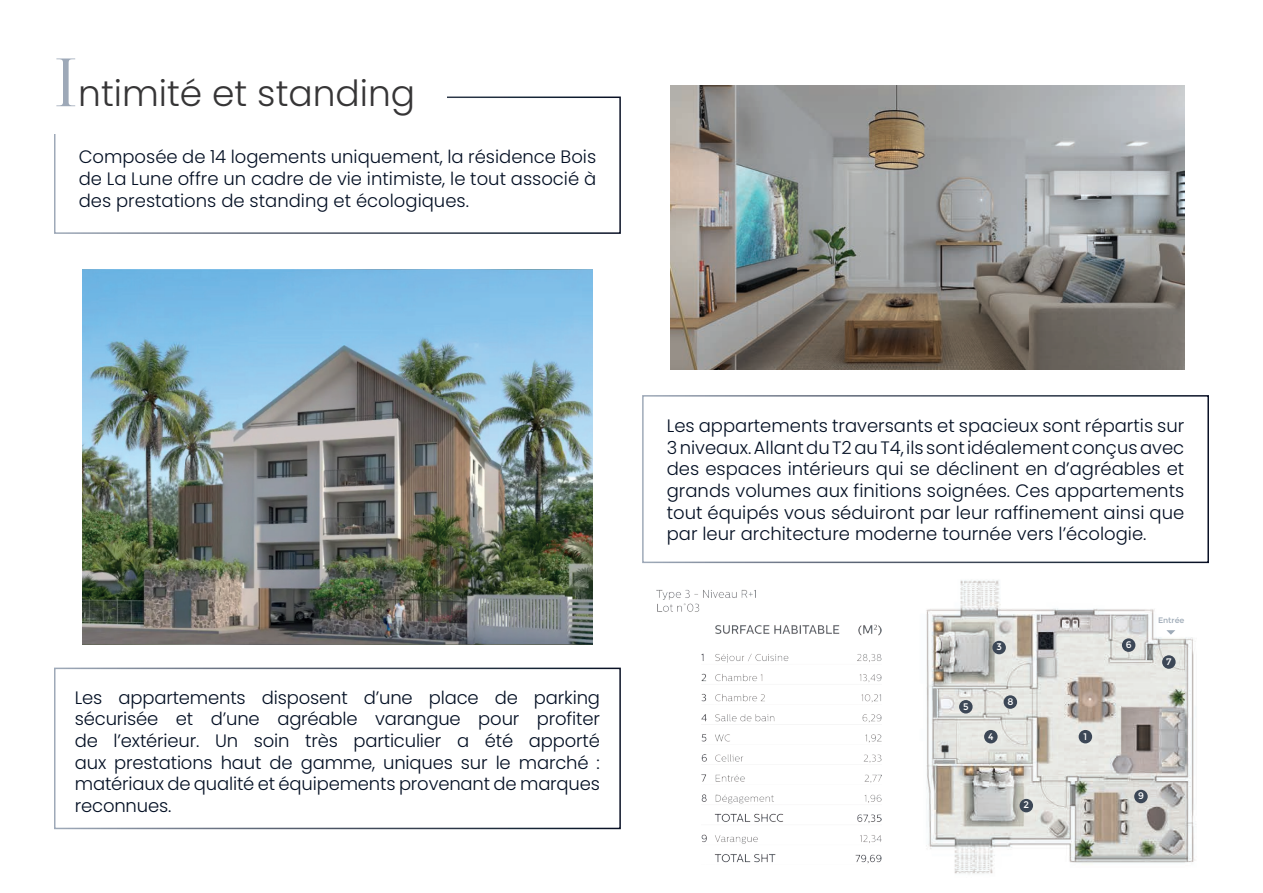
<style>
.page{position:relative;width:1263px;height:893px;background:#fff}
.page>*{position:absolute;margin:0;border:0;box-sizing:border-box;transform-origin:0 0}
.t1{font:300 36px "Poppins";color:#363536}
.t2{font:300 18px/21.6px "Poppins";color:#030f23;text-align:justify}
.t3{font:9.45px "Montserrat";color:#fff}
.t4{font:7.95px "Montserrat";color:#9eaab7}
.s1{font-family:"Kudryashev Display Contrast";font-weight:400;font-size:66px;color:#9ea9b8}
</style>
<div class="page">
<img style="left:926px;top:580px;width:269px;height:294px">
<div style="left:1079px;top:730px;width:13px;height:13px;background:#3c4756;border-radius:50%"></div>
<div style="left:1122px;top:638px;width:13px;height:14px;background:#3c4756;border-radius:50%"></div>
<div style="left:1162px;top:655px;width:13px;height:14px;background:#3c4756;border-radius:50%"></div>
<div style="left:1134px;top:790px;width:14px;height:13px;background:#3c4756;border-radius:50%"></div>
<div style="left:1019px;top:799px;width:14px;height:13px;background:#3c4756;border-radius:50%"></div>
<div style="left:992px;top:641px;width:14px;height:13px;background:#3c4756;border-radius:50%"></div>
<div style="left:1003px;top:695px;width:14px;height:14px;background:#3c4756;border-radius:50%"></div>
<div style="left:959px;top:700px;width:13px;height:13px;background:#3c4756;border-radius:50%"></div>
<div style="left:984px;top:730px;width:13px;height:13px;background:#3c4756;border-radius:50%"></div>
<svg style="left:1166px;top:630px;width:9px;height:5px"></svg>
<div style="left:54px;top:97px;width:567px;height:137px;border:2px solid #fff"></div>
<div style="left:54px;top:668px;width:567px;height:161px;border:2px solid #fff"></div>
<div style="left:642px;top:395px;width:567px;height:168px;border:2px solid #fff"></div>
<div style="left:53px;top:54px;width:393px;height:80px;background:#fff"></div>
<img style="left:82px;top:270px;width:510px;height:374px">
<img style="left:670px;top:86px;width:514px;height:283px">
<img style="left:701px;top:624px;width:181px;height:240px">
<img style="left:656px;top:589px;width:100px;height:23px">
<h1 class="t1" style="left:53px;top:73px;width:363px"><span class="s1">I</span>ntimité et standing</h1>
<p class="t2" style="left:79px;top:146px;width:519px">Composée de 14 logements uniquement, la résidence Bois de La Lune offre un cadre de vie intimiste, le tout associé à des prestations de standing et écologiques.</p>
<p class="t2" style="left:75px;top:687px;width:527px">Les appartements disposent d’une place de parking sécurisée et d’une agréable varangue pour profiter de l’extérieur. Un soin très particulier a été apporté aux prestations haut de gamme, uniques sur le marché : matériaux de qualité et équipements provenant de marques reconnues.</p>
<p class="t2" style="left:667px;top:415px;width:519px">Les appartements traversants et spacieux sont répartis sur 3 niveaux. Allant du T2 au T4, ils sont idéalement conçus avec des espaces intérieurs qui se déclinent en d’agréables et grands volumes aux finitions soignées. Ces appartements tout équipés vous séduiront par leur raffinement ainsi que par leur architecture moderne tournée vers l’écologie.</p>
<p class="t3" style="left:963px;top:701px;width:7px">5</p>
<p class="t3" style="left:996px;top:642px;width:7px">3</p>
<p class="t3" style="left:988px;top:731px;width:7px">4</p>
<p class="t3" style="left:1007px;top:696px;width:8px">8</p>
<p class="t3" style="left:1023px;top:800px;width:7px">2</p>
<p class="t3" style="left:1083px;top:731px;width:5px">1</p>
<p class="t3" style="left:1126px;top:639px;width:7px">6</p>
<p class="t4" style="left:1158px;top:616px;width:28px">Entrée</p>
<p class="t3" style="left:1166px;top:656px;width:7px">7</p>
<p class="t3" style="left:1138px;top:790px;width:7px">9</p>
</div>
